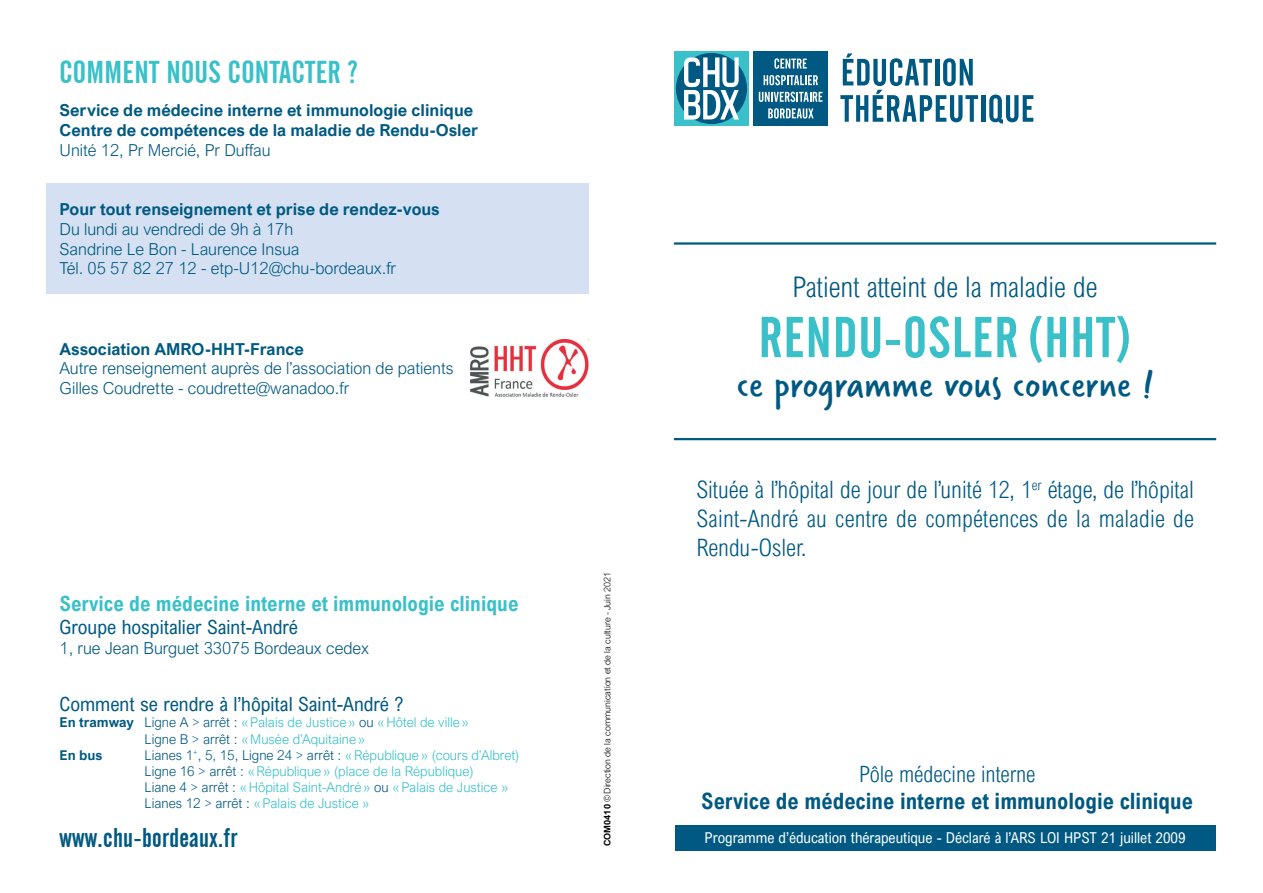
<style>
.page{position:relative;width:1263px;height:893px;background:#fff}
.page>*{position:absolute;margin:0;border:0;box-sizing:border-box;transform-origin:0 0}
.t1{font:57px "Alternate Gothic No 2 BT";letter-spacing:.02em;color:#3ac0c9}
.t2{font:42px "Verveine";letter-spacing:.01em;color:#005982}
.t3{font:31.5px "Alternate Gothic No 2 BT";letter-spacing:.01em;color:#3ac0c9}
.t4{font:300 28.5px "Arial Nova Cond";color:#005982}
.t5{font:27px "Alternate Gothic No 2 BT";letter-spacing:.01em;color:#005982}
.t6{font:300 24px/28.8px "Arial Nova Cond";letter-spacing:.01em;color:#005982;text-align:justify}
.t7{font:700 22.5px "Arial Nova Cond";color:#005982}
.t8{font:300 22.5px "Arial Nova Cond";color:#005982}
.t9{font:700 21px "Arial Nova Cond";color:#3ac0c9}
.t10{font:19.5px "Arial Nova Cond";color:#005982}
.t11{font:300 16.5px/19.8px "Arial Nova";color:#005982}
.t12{font:700 16.5px/19.8px "Arial Nova";color:#005982}
.t13{font:15px "Arial Nova Cond";color:#fff}
.t14{font:300 13.5px/16.2px "Arial Nova";color:#3ac0c9}
.t15{font:700 13.5px "Arial Nova";color:#005982}
.t16{font:300 9px "Arial Nova";color:#000}
.s1{font-weight:700;color:#005982}
.s2{color:#005982}
.s3{font-weight:700}
</style>
<div class="page">
<img style="left:470px;top:339px;width:119px;height:58px">
<div style="left:675px;top:825px;width:540px;height:25px;background:#005982"></div>
<div style="left:753px;top:51px;width:75px;height:75px;background:#005982"></div>
<svg style="left:774px;top:58px;width:33px;height:11px"></svg>
<svg style="left:763px;top:75px;width:55px;height:10px"></svg>
<svg style="left:759px;top:92px;width:63px;height:10px"></svg>
<svg style="left:768px;top:108px;width:46px;height:11px"></svg>
<div style="left:674px;top:51px;width:75px;height:75px;background:#3ac0c9"></div>
<div style="left:676px;top:53px;width:71px;height:71px;background:#005982;border-radius:50%"></div>
<svg style="left:684px;top:57px;width:55px;height:63px"></svg>
<svg style="left:840px;top:53px;width:138px;height:69px"></svg>
<hr style="left:981px;top:95px;width:4px;height:27px;background:#005982">
<svg style="left:989px;top:95px;width:44px;height:29px"></svg>
<hr style="left:674px;top:242px;width:542px;height:3px;background:#005982">
<hr style="left:674px;top:438px;width:542px;height:2px;background:#005982">
<div style="left:47px;top:183px;width:542px;height:110px;background:#d5e1f2"></div>
<h3 class="t3" style="left:60px;top:55px;width:299px">COMMENT NOUS CONTACTER ?</h3>
<p class="t12" style="left:60px;top:100px;width:420px">Service de médecine interne et immunologie clinique<br>Centre de compétences de la maladie de Rendu-Osler</p>
<p class="t11" style="left:60px;top:140px;width:213px">Unité 12, Pr Mercié, Pr Duffau</p>
<p class="t12" style="left:60px;top:199px;width:382px">Pour tout renseignement et prise de rendez-vous</p>
<p class="t11" style="left:60px;top:219px;width:338px">Du lundi au vendredi de 9h à 17h<br>Sandrine Le Bon - Laurence Insua<br>Tél. 05 57 82 27 12 - etp-U12@chu-bordeaux.fr</p>
<p class="t12" style="left:60px;top:339px;width:246px">Association AMRO-HHT-France</p>
<p class="t11" style="left:60px;top:359px;width:396px">Autre renseignement auprès de l’association de patients<br>Gilles Coudrette - coudrette@wanadoo.fr</p>
<h3 class="t9" style="left:60px;top:590px;width:460px">Service de médecine interne et immunologie clinique</h3>
<h3 class="t10" style="left:60px;top:615px;width:240px">Groupe hospitalier Saint-André</h3>
<p class="t11" style="left:60px;top:638px;width:311px">1, rue Jean Burguet 33075 Bordeaux cedex</p>
<h3 class="t10" style="left:60px;top:692px;width:345px">Comment se rendre à l’hôpital Saint-André ?</h3>
<p class="t14" style="left:60px;top:715px;width:411px"><span class="s1">En tramway</span> <span class="s2">Ligne A &gt; arrêt :</span> «Palais de Justice» <span class="s2">ou</span> «Hôtel de ville»</p>
<p class="t14" style="left:145px;top:731px;width:222px"><span class="s2">Ligne B &gt; arrêt :</span> «Musée d’Aquitaine»</p>
<p class="t15" style="left:60px;top:747px;width:44px">En bus</p>
<p class="t14" style="left:145px;top:747px;width:376px"><span class="s2">Lianes 1</span><sup>+</sup><span class="s2">, 5, 15, Ligne 24 &gt; arrêt :</span> «République» (cours d’Albret)<br><span class="s2">Ligne 16 &gt; arrêt :</span> «République» (place de la République)<br><span class="s2">Liane 4 &gt; arrêt :</span> «Hôpital Saint-André» <span class="s2">ou</span> «Palais de Justice » <span class="s2">Lianes 12 &gt; arrêt :</span> «Palais de Justice »</p>
<h3 class="t5" style="left:60px;top:822px;width:180px">www.chu-bordeaux.fr</h3>
<p class="t16" style="left:602px;top:846px;width:276px;rotate:-90deg"><span class="s3">COM0410</span> ©Direction de la communication et de la culture - Juin 2021</p>
<h3 class="t4" style="left:793px;top:270px;width:306px">Patient atteint de la maladie de</h3>
<h1 class="t1" style="left:758px;top:306px;width:375px">RENDU-OSLER (HHT)</h1>
<h2 class="t2" style="left:737px;top:355px;width:418px">ce programme vous concerne !</h2>
<h3 class="t6" style="left:696px;top:475px;width:499px">Située à l’hôpital de jour de l’unité 12, 1<sup>er</sup> étage, de l’hôpital Saint-André au centre de compétences de la maladie de Rendu-Osler.</h3>
<h3 class="t8" style="left:859px;top:760px;width:178px">Pôle médecine interne</h3>
<h3 class="t7" style="left:701px;top:787px;width:493px">Service de médecine interne et immunologie clinique</h3>
<p class="t13" style="left:705px;top:829px;width:482px">Programme d’éducation thérapeutique - Déclaré à l’ARS LOI HPST 21 juillet 2009</p>
</div>
